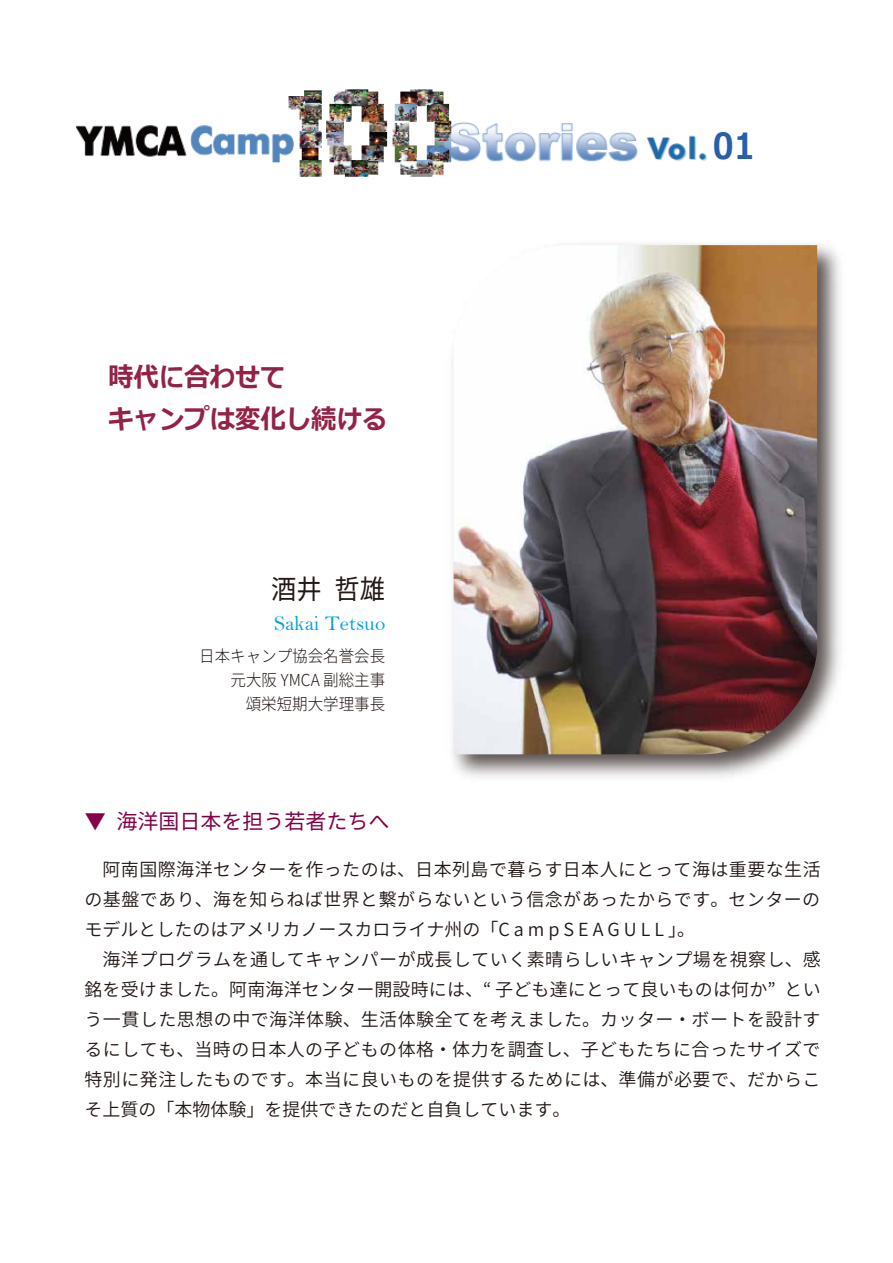
<style>
.page{position:relative;width:893px;height:1263px;background:#fff}
.page>*{position:absolute;margin:0;border:0;box-sizing:border-box;transform-origin:0 0}
.t1{font:700 36px "Meiryo";color:#285fac;scale:.86 1}
.t2{font:700 27px/42px "Meiryo";color:#942245;scale:.94 1}
.t3{font:27px "Source Han Sans HW";color:#221815;scale:.94 1}
.t4{font:21px "Source Han Sans HW";color:#830049}
.t5{font:21px "Bell";color:#00a0e9}
.t6{font:18px/30px "Source Han Sans JP";letter-spacing:.025em;color:#221815}
.t7{font:300 16.5px/24px "Source Han Sans JP";color:#221815;text-align:right;scale:.94 1}
</style>
<div class="page">
<img style="left:76px;top:89px;width:631px;height:88px">
<img style="left:452px;top:244px;width:389px;height:534px">
<img style="left:454px;top:245px;width:363px;height:509px">
<h2 class="t2" style="left:108px;top:357px;width:299px">時代に合わせて<br>キャンプは変化し続ける</h2>
<h2 class="t3" style="left:271px;top:574px;width:123px">酒井 哲雄</h2>
<p class="t5" style="left:274px;top:611px;width:113px">Sakai Tetsuo</p>
<p class="t7" style="left:199px;top:644px;width:200px">日本キャンプ協会名誉会長元大阪 YMCA 副総主事<br>頌栄短期大学理事長</p>
<h1 class="t1" style="left:713px;top:120px;width:50px">01</h1>
<p class="t4" style="left:85px;top:809px;width:306px">▼ 海洋国日本を担う若者たちへ</p>
<p class="t6" style="left:84px;top:855px;width:738px">　阿南国際海洋センターを作ったのは、日本列島で暮らす日本人にとって海は重要な生活の基盤であり、海を知らねば世界と繋がらないという信念があったからです。センターのモデルとしたのはアメリカノースカロライナ州の「C a m p S E A G U L L 」。<br>　海洋プログラムを通してキャンパーが成長していく素晴らしいキャンプ場を視察し、感銘を受けました。阿南海洋センター開設時には、“ 子ども達にとって良いものは何か” という一貫した思想の中で海洋体験、生活体験全てを考えました。カッター・ボートを設計するにしても、当時の日本人の子どもの体格・体力を調査し、子どもたちに合ったサイズで特別に発注したものです。本当に良いものを提供するためには、準備が必要で、だからこそ上質の「本物体験」を提供できたのだと自負しています。</p>
</div>
